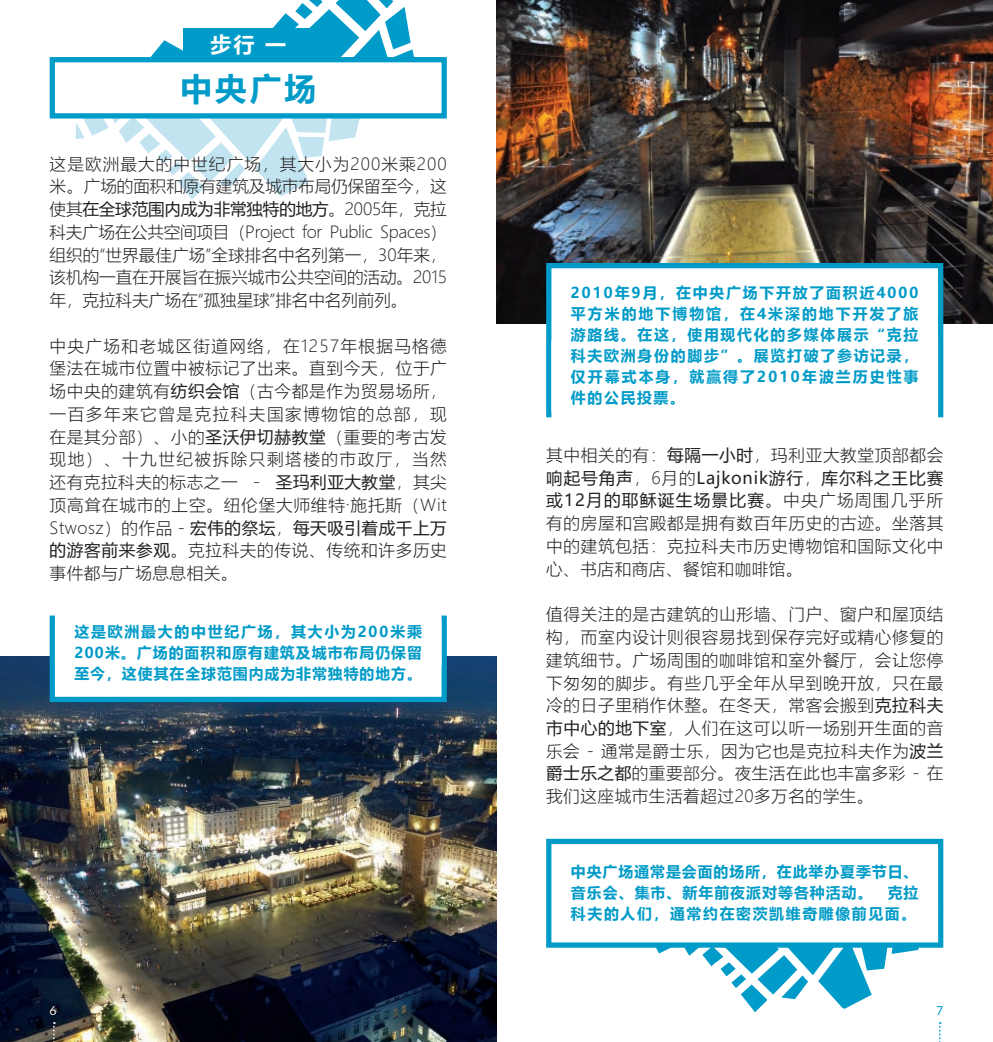
<style>
.page{position:relative;width:993px;height:1042px;background:#fff}
.page>*{position:absolute;margin:0;border:0;box-sizing:border-box;transform-origin:0 0}
.t1{font:700 31.5px "Microsoft Ya Hei";color:#009bc8}
.t2{font:700 21px "Microsoft Ya Hei";color:#fff}
.t3{font:300 16.62px/22.8px "Microsoft Ya Hei";letter-spacing:.03em;color:#231f20;text-align:justify}
.t4{font:700 14.88px/21px "Microsoft Ya Hei";letter-spacing:.07em;color:#009bc8;text-align:justify}
.t5{font:12.25px "Lato";color:#fff}
.t6{font:12.25px "Lato";color:#009bc8}
.s1{font-weight:400}
</style>
<div class="page">
<img style="left:0;top:656px;width:496px;height:386px">
<img style="left:496px;top:0;width:496px;height:324px">
<svg style="left:47px;top:615px;width:402px;height:90px"></svg>
<svg style="left:543px;top:260px;width:402px;height:158px"></svg>
<svg style="left:551px;top:341px;width:386px;height:77px"></svg>
<svg style="left:657px;top:950px;width:261px;height:62px"></svg>
<svg style="left:546px;top:838px;width:398px;height:112px"></svg>
<svg style="left:49px;top:0;width:398px;height:199px"></svg>
<div style="left:184px;top:29px;width:125px;height:33px;background:#009bc8"></div>
<svg style="left:938px;top:1022px;width:2px;height:20px"></svg>
<svg style="left:53px;top:1022px;width:2px;height:20px"></svg>
<p class="t2" style="left:210px;top:30px;width:77px">步行 一</p>
<h1 class="t1" style="left:180px;top:66px;width:137px">中央广场</h1>
<p class="t3" style="left:50px;top:152px;width:398px">这是欧洲最大的中世纪广场，其大小为200米乘200米。广场的面积和原有建筑及城市布局仍保留至今，这使其<span class="s1">在全球范围内成为非常独特的地方</span>。2005年，克拉科夫广场在公共空间项目（Project for Public Spaces）组织的“世界最佳广场”全球排名中名列第一，30年来，该机构一直在开展旨在振兴城市公共空间的活动。2015年，克拉科夫广场在“孤独星球”排名中名列前列。</p>
<p class="t3" style="left:50px;top:334px;width:398px">中央广场和老城区街道网络，在1257年根据马格德堡法在城市位置中被标记了出来。直到今天，位于广场中央的建筑有<span class="s1">纺织会馆</span>（古今都是作为贸易场所，一百多年来它曾是克拉科夫国家博物馆的总部，现在是其分部）、小的<span class="s1">圣沃伊切赫教堂</span>（重要的考古发现地）、十九世纪被拆除只剩塔楼的市政厅，当然还有克拉科夫的标志之一 - <span class="s1">圣玛利亚大教堂</span>，其尖顶高耸在城市的上空。纽伦堡大师维特·施托斯（Wit Stwosz）的作品 - <span class="s1">宏伟的祭坛</span>，<span class="s1">每天吸引着成千上万的游客前来参观</span>。克拉科夫的传说、传统和许多历史事件都与广场息息相关。</p>
<p class="t4" style="left:74px;top:621px;width:349px">这是欧洲最大的中世纪广场，其大小为200米乘200米。广场的面积和原有建筑及城市布局仍保留至今，这使其在全球范围内成为非常独特的地方。</p>
<p class="t4" style="left:570px;top:282px;width:349px">2010年9月，在中央广场下开放了面积近4000平方米的地下博物馆，在4米深的地下开发了旅游路线。在这，使用现代化的多媒体展示“克拉科夫欧洲身份的脚步”。展览打破了参访记录，仅开幕式本身，就赢得了2010年波兰历史性事件的公民投票。</p>
<p class="t3" style="left:546px;top:443px;width:398px">其中相关的有：<span class="s1">每隔一小时</span>，玛利亚大教堂顶部都会<span class="s1">响起号角声</span>，6月的<span class="s1">Lajkonik游行</span>，<span class="s1">库尔科之王比赛或12月的耶稣诞生场景比赛</span>。中央广场周围几乎所有的房屋和宫殿都是拥有数百年历史的古迹。坐落其中的建筑包括：克拉科夫市历史博物馆和国际文化中心、书店和商店、餐馆和咖啡馆。</p>
<p class="t3" style="left:546px;top:602px;width:398px">值得关注的是古建筑的山形墙、门户、窗户和屋顶结构，而室内设计则很容易找到保存完好或精心修复的建筑细节。广场周围的咖啡馆和室外餐厅，会让您停下匆匆的脚步。有些几乎全年从早到晚开放，只在最冷的日子里稍作休整。在冬天，常客会搬到<span class="s1">克拉科夫市中心的地下室</span>，人们在这可以听一场别开生面的音乐会 - 通常是爵士乐，因为它也是克拉科夫作为<span class="s1">波兰爵士乐之都</span>的重要部分。夜生活在此也丰富多彩 - 在我们这座城市生活着超过20多万名的学生。</p>
<p class="t4" style="left:570px;top:860px;width:349px">中央广场通常是会面的场所，在此举办夏季节日、音乐会、集市、新年前夜派对等各种活动。 克拉科夫的人们，通常约在密茨凯维奇雕像前见面。</p>
<p class="t5" style="left:50px;top:1001px;width:9px">6</p>
<p class="t6" style="left:935px;top:1001px;width:9px">7</p>
</div>
